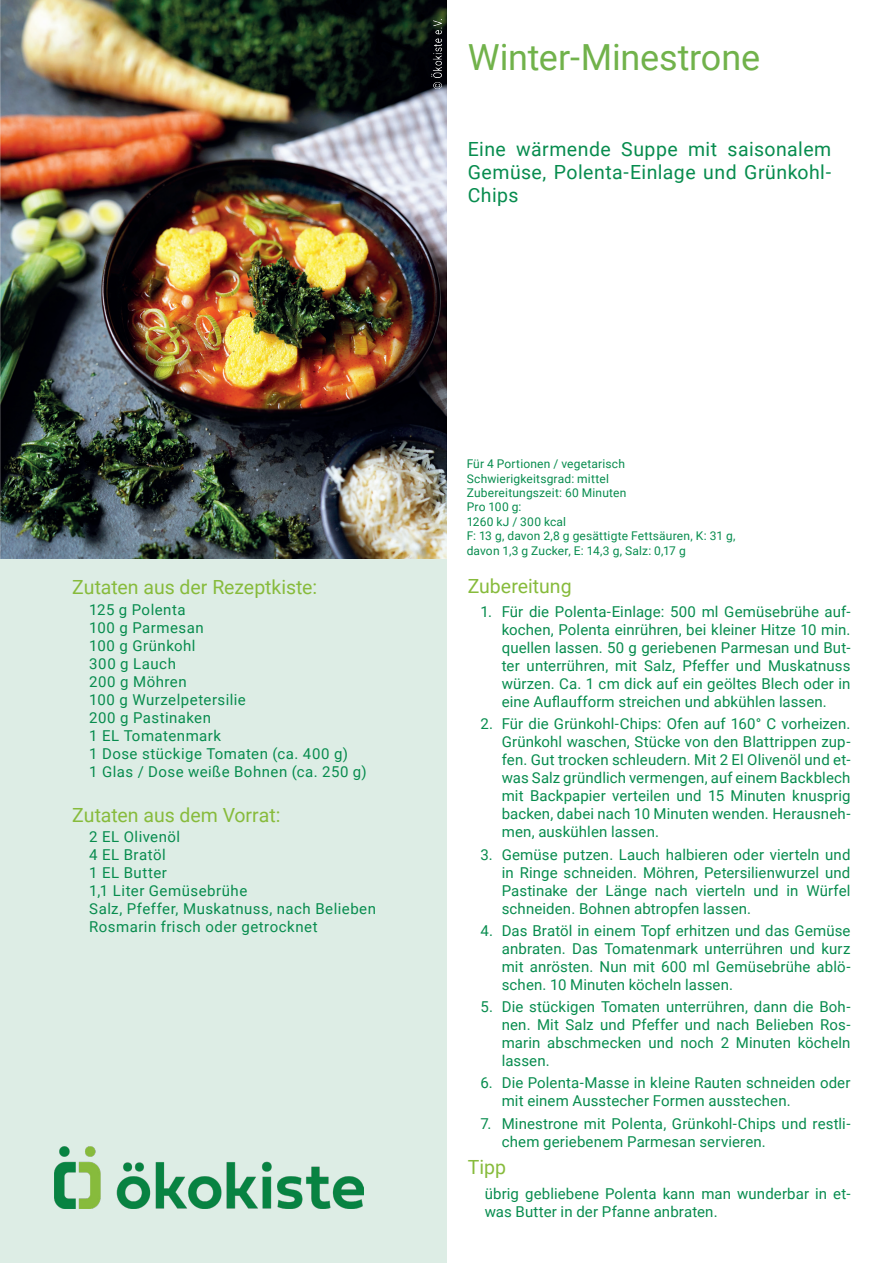
<style>
.page{position:relative;width:893px;height:1263px;background:#fff}
.page>*{position:absolute;margin:0;border:0;box-sizing:border-box;transform-origin:0 0}
.Überschrift_1{font:36px "Roboto";letter-spacing:-.005em;color:#71b24b}
.Beschreibung{font:19.5px/23.4px "Roboto";letter-spacing:.02em;color:#078c4e;text-align:justify}
.überschrift_2{font:19.5px "Roboto";color:#87bb3c}
.rezept{font:15px/18px "Roboto";letter-spacing:.01em;color:#078c4e;text-align:justify}
.zutaten_grün{font:15px/18px "Roboto";letter-spacing:.035em;color:#078c4e}
.Zusatzangaben{font:12px/14.4px "Roboto";letter-spacing:.015em;color:#078c4e}
</style>
<div class="page">
<div style="left:0;top:0;width:446px;height:1263px;background:#ddede5"></div>
<img style="left:55px;top:1147px;width:309px;height:62px">
<img style="left:0;top:0;width:446px;height:558px">
<img style="left:432px;top:19px;width:9px;height:69px">
<p class="Überschrift_1" style="left:468px;top:32px;width:294px">Winter-Minestrone</p>
<p class="Beschreibung" style="left:468px;top:136px;width:365px">Eine wärmende Suppe mit saisonalem Gemüse, Polenta-Einlage und Grünkohl-Chips</p>
<p class="überschrift_2" style="left:72px;top:574px;width:246px">Zutaten aus der Rezeptkiste:</p>
<p class="zutaten_grün" style="left:89px;top:600px;width:98px">125 g Polenta</p>
<p class="zutaten_grün" style="left:89px;top:618px;width:116px">100 g Parmesan</p>
<p class="zutaten_grün" style="left:89px;top:636px;width:108px">100 g Grünkohl</p>
<p class="zutaten_grün" style="left:89px;top:654px;width:88px">300 g Lauch</p>
<p class="zutaten_grün" style="left:89px;top:672px;width:99px">200 g Möhren</p>
<p class="zutaten_grün" style="left:89px;top:690px;width:158px">100 g Wurzelpetersilie</p>
<p class="zutaten_grün" style="left:89px;top:708px;width:123px">200 g Pastinaken</p>
<p class="zutaten_grün" style="left:89px;top:726px;width:133px">1 EL Tomatenmark</p>
<p class="zutaten_grün" style="left:89px;top:744px;width:260px">1 Dose stückige Tomaten (ca. 400 g)</p>
<p class="zutaten_grün" style="left:89px;top:762px;width:279px">1 Glas / Dose weiße Bohnen (ca. 250 g)</p>
<p class="überschrift_2" style="left:72px;top:801px;width:210px">Zutaten aus dem Vorrat:</p>
<p class="zutaten_grün" style="left:89px;top:827px;width:92px">2 EL Olivenöl</p>
<p class="zutaten_grün" style="left:89px;top:845px;width:78px">4 EL Bratöl</p>
<p class="zutaten_grün" style="left:89px;top:863px;width:79px">1 EL Butter</p>
<p class="zutaten_grün" style="left:89px;top:881px;width:159px">1,1 Liter Gemüsebrühe</p>
<p class="zutaten_grün" style="left:89px;top:899px;width:288px">Salz, Pfeffer, Muskatnuss, nach Belieben<br>Rosmarin frisch oder getrocknet</p>
<p class="Zusatzangaben" style="left:467px;top:456px;width:160px">Für 4 Portionen / vegetarisch</p>
<p class="Zusatzangaben" style="left:467px;top:471px;width:144px">Schwierigkeitsgrad: mittel</p>
<p class="Zusatzangaben" style="left:467px;top:485px;width:161px">Zubereitungszeit: 60 Minuten</p>
<p class="Zusatzangaben" style="left:467px;top:499px;width:101px">Pro 100 g:<br>1260 kJ / 300 kcal</p>
<p class="Zusatzangaben" style="left:467px;top:528px;width:270px">F: 13 g, davon 2,8 g gesättigte Fettsäuren, K: 31 g, davon 1,3 g Zucker, E: 14,3 g, Salz: 0,17 g</p>
<p class="überschrift_2" style="left:468px;top:572px;width:105px">Zubereitung</p>
<p class="rezept" style="left:502px;top:602px;width:350px;text-indent:-21px">1. Für die Polenta-Einlage: 500 ml Gemüsebrühe auf&shy;kochen, Polenta einrühren, bei kleiner Hitze 10 min. quellen lassen. 50 g geriebenen Parmesan und But&shy;ter unterrühren, mit Salz, Pfeffer und Muskatnuss würzen. Ca. 1 cm dick auf ein geöltes Blech oder in eine Auflaufform streichen und abkühlen lassen.</p>
<p class="rezept" style="left:502px;top:714px;width:350px;text-indent:-21px">2. Für die Grünkohl-Chips: Ofen auf 160° C vorheizen.<br>Grünkohl waschen, Stücke von den Blattrippen zup&shy;fen. Gut trocken schleudern. Mit 2 El Olivenöl und et&shy;was Salz gründlich vermengen, auf einem Backblech mit Backpapier verteilen und 15 Minuten knusprig backen, dabei nach 10 Minuten wenden. Herausneh&shy;men, auskühlen lassen.</p>
<p class="rezept" style="left:502px;top:845px;width:350px;text-indent:-21px">3. Gemüse putzen. Lauch halbieren oder vierteln und in Ringe schneiden. Möhren, Petersilienwurzel und Pastinake der Länge nach vierteln und in Würfel schneiden. Bohnen abtropfen lassen.</p>
<p class="rezept" style="left:502px;top:921px;width:350px;text-indent:-21px">4. Das Bratöl in einem Topf erhitzen und das Gemüse anbraten. Das Tomatenmark unterrühren und kurz mit anrösten. Nun mit 600 ml Gemüsebrühe ablö&shy;schen. 10 Minuten köcheln lassen.</p>
<p class="rezept" style="left:502px;top:997px;width:350px;text-indent:-21px">5. Die stückigen Tomaten unterrühren, dann die Boh&shy;nen. Mit Salz und Pfeffer und nach Belieben Ros&shy;marin abschmecken und noch 2 Minuten köcheln lassen.</p>
<p class="rezept" style="left:502px;top:1073px;width:350px;text-indent:-21px">6. Die Polenta-Masse in kleine Rauten schneiden oder mit einem Ausstecher Formen ausstechen.</p>
<p class="rezept" style="left:502px;top:1114px;width:350px;text-indent:-21px">7. Minestrone mit Polenta, Grünkohl-Chips und restli&shy;chem geriebenem Parmesan servieren.</p>
<p class="überschrift_2" style="left:468px;top:1153px;width:40px">Tipp</p>
<p class="rezept" style="left:485px;top:1184px;width:367px">übrig gebliebene Polenta kann man wunderbar in et&shy;was Butter in der Pfanne anbraten.</p>
</div>
